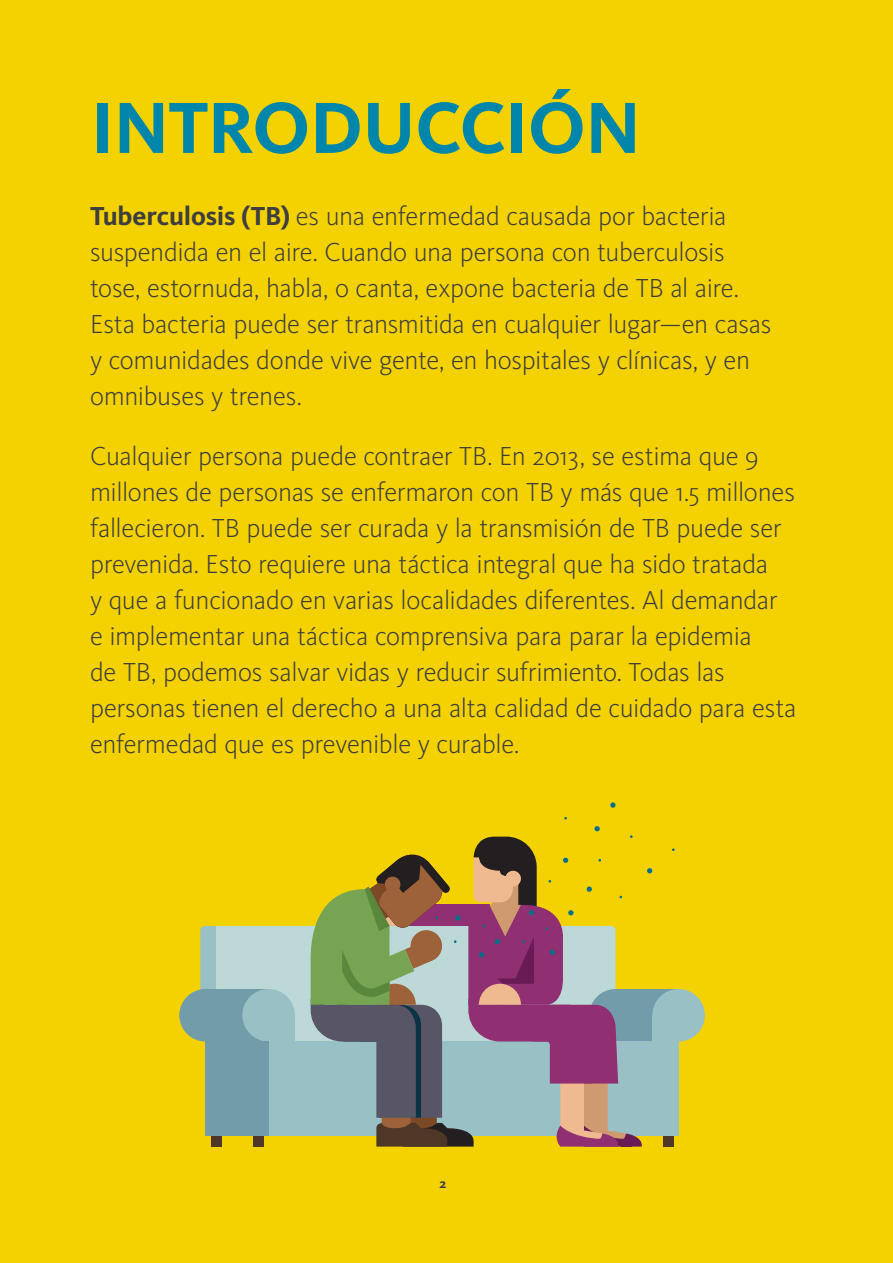
<style>
.page{position:relative;width:893px;height:1263px;background:#f4d202}
.page>*{position:absolute;margin:0;border:0;box-sizing:border-box;transform-origin:0 0}
.t1{font:700 75px "Kievit OT";letter-spacing:-.015em;color:#0086ab}
.t2{font:300 27px/36px "Kievit OT";letter-spacing:-.015em;color:#3e3e3f}
.t3{font:700 13.5px "Kievit OT";color:#3e3e3f}
.s1{font-weight:700}
</style>
<div class="page">
<div style="left:269px;top:926px;width:42px;height:115px;background:#bdd9d7"></div>
<svg style="left:179px;top:926px;width:90px;height:115px"></svg>
<div style="left:269px;top:1041px;width:410px;height:95px;background:#99c0c5"></div>
<div style="left:242px;top:989px;width:53px;height:52px;background:#99c0c5;border-radius:50%"></div>
<div style="left:269px;top:1015px;width:26px;height:53px;background:#99c0c5"></div>
<div style="left:652px;top:989px;width:53px;height:52px;background:#99c0c5;border-radius:50%"></div>
<div style="left:206px;top:1041px;width:63px;height:95px;background:#729caa"></div>
<div style="left:253px;top:1136px;width:10px;height:10px;background:#4f3728"></div>
<div style="left:211px;top:1136px;width:10px;height:10px;background:#4f3728"></div>
<svg style="left:610px;top:802px;width:5px;height:6px"></svg>
<svg style="left:311px;top:826px;width:364px;height:320px"></svg>
<h1 class="t1" style="left:90px;top:83px;width:552px">INTRODUCCIÓN</h1>
<p class="t2" style="left:90px;top:198px;width:683px"><span class="s1">Tuberculosis (TB)</span> es una enfermedad causada por bacteria suspendida en el aire. Cuando una persona con tuberculosis tose, estornuda, habla, o canta, expone bacteria de TB al aire.<br>Esta bacteria puede ser transmitida en cualquier lugar—en casas y comunidades donde vive gente, en hospitales y clínicas, y en omnibuses y trenes.</p>
<p class="t2" style="left:90px;top:438px;width:708px">Cualquier persona puede contraer TB. En 2013, se estima que 9 millones de personas se enfermaron con TB y más que 1.5 millones fallecieron. TB puede ser curada y la transmisión de TB puede ser prevenida. Esto requiere una táctica integral que ha sido tratada<br>y que a funcionado en varias localidades diferentes. Al demandar e implementar una táctica comprensiva para parar la epidemia<br>de TB, podemos salvar vidas y reducir sufrimiento. Todas las personas tienen el derecho a una alta calidad de cuidado para esta enfermedad que es prevenible y curable.</p>
<p class="t3" style="left:439px;top:1176px;width:8px">2</p>
</div>
